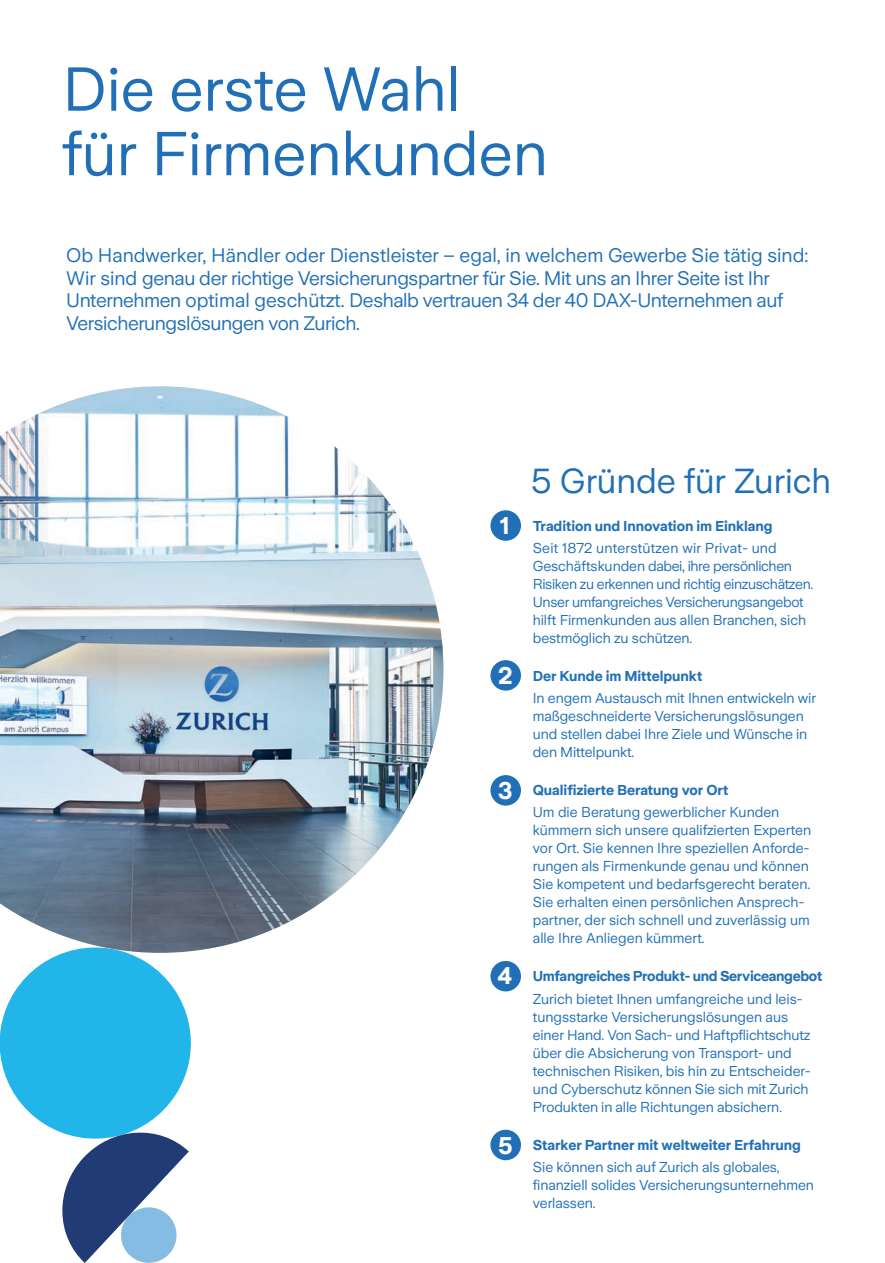
<style>
.page{position:relative;width:885px;height:1263px;background:#fff}
.page>*{position:absolute;margin:0;border:0;box-sizing:border-box;transform-origin:0 0}
.t1{font:61.5px/64.5px "Zurich Sans";color:#2170b7}
.t2{font:34.5px "Zurich Sans";color:#2170b7}
.t3{font:700 24px "Zurich Sans";color:#fff}
.t4{font:19.5px/22.5px "Zurich Sans";letter-spacing:-.02em;color:#2170b7}
.t5{font:14.25px/18px "Zurich Sans";letter-spacing:-.005em;color:#2170b7}
.t6{font:700 14.25px "Zurich Sans";letter-spacing:-.005em;color:#2170b7}
.t7{font:700 14.25px "Zurich Sans";letter-spacing:-.025em;color:#2170b7}
</style>
<div class="page">
<div style="left:490px;top:510px;width:31px;height:31px;background:#2170b7;border-radius:50%"></div>
<div style="left:490px;top:660px;width:31px;height:31px;background:#2170b7;border-radius:50%"></div>
<div style="left:490px;top:775px;width:31px;height:31px;background:#2170b7;border-radius:50%"></div>
<div style="left:490px;top:1130px;width:31px;height:30px;background:#2170b7;border-radius:50%"></div>
<div style="left:490px;top:961px;width:31px;height:30px;background:#2170b7;border-radius:50%"></div>
<img style="left:0;top:386px;width:443px;height:564px">
<svg style="left:0;top:934px;width:204px;height:329px"></svg>
<h1 class="t1" style="left:62px;top:58px;width:487px">Die erste Wahl für Firmenkunden</h1>
<p class="t4" style="left:66px;top:244px;width:743px">Ob Handwerker, Händler oder Dienstleister – egal, in welchem Gewerbe Sie tätig sind:<br>Wir sind genau der richtige Versicherungspartner für Sie. Mit uns an Ihrer Seite ist Ihr Unternehmen optimal geschützt. Deshalb vertrauen 34 der 40 DAX-Unternehmen auf Versicherungslösungen von Zurich.</p>
<h3 class="t3" style="left:500px;top:512px;width:11px">1</h3>
<h3 class="t3" style="left:498px;top:662px;width:16px">2</h3>
<h3 class="t3" style="left:498px;top:778px;width:16px">3</h3>
<h3 class="t3" style="left:497px;top:963px;width:16px">4</h3>
<h3 class="t3" style="left:498px;top:1132px;width:16px">5</h3>
<h2 class="t2" style="left:531px;top:462px;width:302px">5 Gründe für Zurich</h2>
<p class="t6" style="left:532px;top:518px;width:241px">Tradition und Innovation im Einklang</p>
<p class="t5" style="left:532px;top:539px;width:282px">Seit 1872 unterstützen wir Privat- und Geschäftskunden dabei, ihre persönlichen Risiken zu erkennen und richtig einzuschätzen.<br>Unser umfangreiches Versicherungsangebot hilft Firmenkunden aus allen Branchen, sich bestmöglich zu schützen.</p>
<p class="t6" style="left:532px;top:668px;width:171px">Der Kunde im Mittelpunkt</p>
<p class="t5" style="left:532px;top:689px;width:285px">In engem Austausch mit Ihnen entwickeln wir maßgeschneiderte Versicherungslösungen und stellen dabei Ihre Ziele und Wünsche in den Mittelpunkt.</p>
<p class="t6" style="left:532px;top:782px;width:197px">Qualifizierte Beratung vor Ort</p>
<p class="t5" style="left:532px;top:804px;width:280px">Um die Beratung gewerblicher Kunden kümmern sich unsere qualifzierten Experten vor Ort. Sie kennen Ihre speziellen Anforde&shy;rungen als Firmenkunde genau und können Sie kompetent und bedarfsgerecht beraten.<br>Sie erhalten einen persönlichen Ansprech&shy;partner, der sich schnell und zuverlässig um alle Ihre Anliegen kümmert.</p>
<p class="t7" style="left:532px;top:968px;width:291px">Umfangreiches Produkt- und Serviceangebot</p>
<p class="t5" style="left:532px;top:990px;width:279px">Zurich bietet Ihnen umfangreiche und leis&shy;tungsstarke Versicherungslösungen aus einer Hand. Von Sach- und Haftpflichtschutz über die Absicherung von Transport- und technischen Risiken, bis hin zu Entscheider&shy;und Cyberschutz können Sie sich mit Zurich Produkten in alle Richtungen absichern.</p>
<p class="t6" style="left:532px;top:1137px;width:270px">Starker Partner mit weltweiter Erfahrung</p>
<p class="t5" style="left:532px;top:1158px;width:283px">Sie können sich auf Zurich als globales, finanziell solides Versicherungsunternehmen verlassen.</p>
</div>
